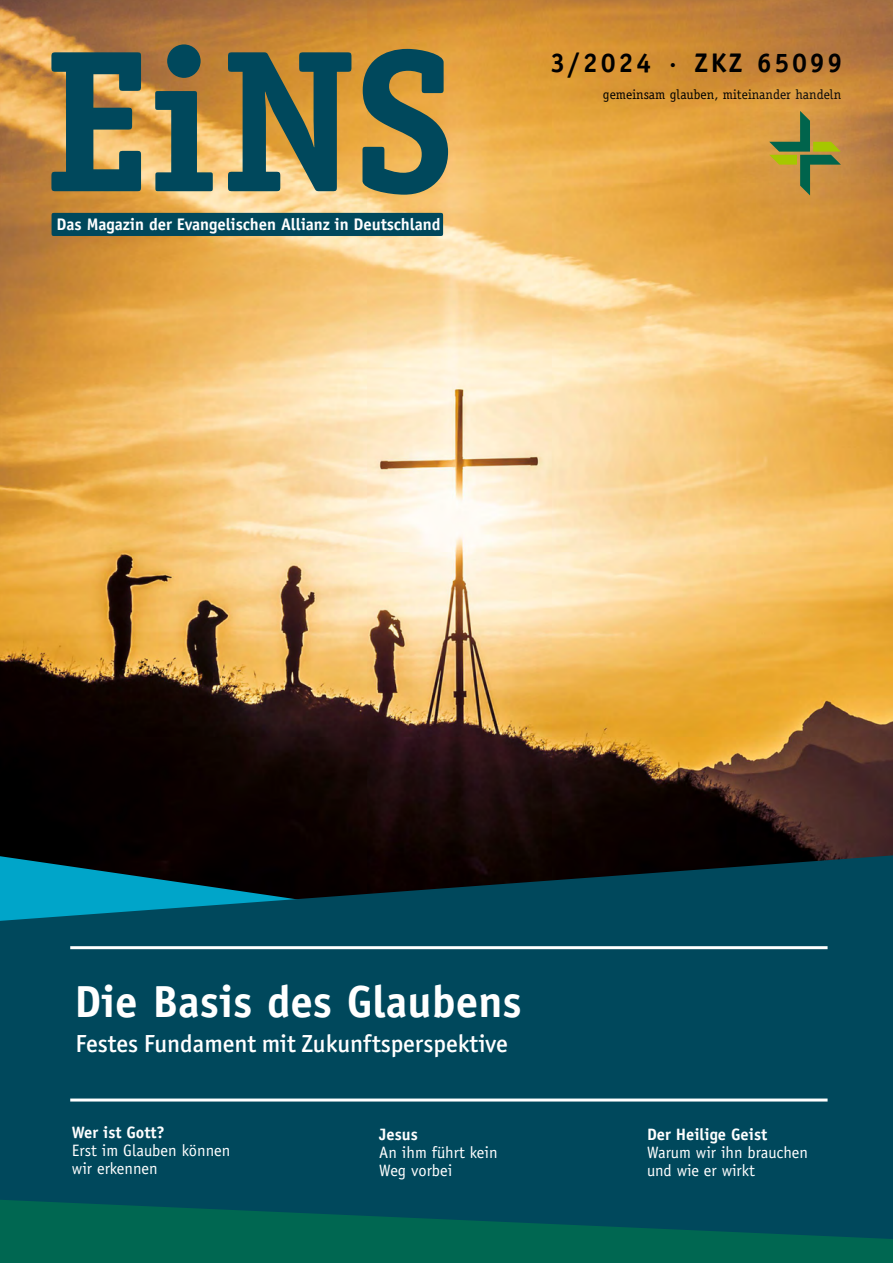
<style>
.page{position:relative;width:893px;height:1263px;background:#fff}
.page>*{position:absolute;margin:0;border:0;box-sizing:border-box;transform-origin:0 0}
.t1{font:700 45px "Officina Sans";color:#fff}
.t2{font:700 27px "Officina Sans";letter-spacing:.1em;color:#000}
.t3{font:500 24.75px "Officina Sans ITC Std";color:#fff}
.t4{font:700 16.8px "Officina Sans";letter-spacing:-.005em;color:#fff}
.t5{font:16.5px/18px "Officina Sans";color:#fff}
.t6{font:700 16.5px "Officina Sans";color:#fff}
.t7{font:13.5px "Officina Serif";color:#000}
</style>
<div class="page">
<img style="left:0;top:0;width:893px;height:855px">
<svg style="left:0;top:855px;width:893px;height:345px;fill:#00485c"></svg>
<svg style="left:0;top:1200px;width:893px;height:63px;fill:#006751"></svg>
<hr style="left:70px;top:946px;width:757px;height:3px;background:#fff">
<hr style="left:70px;top:1098px;width:757px;height:3px;background:#fff">
<svg style="left:51px;top:52px;width:90px;height:139px"></svg>
<svg style="left:155px;top:44px;width:58px;height:147px"></svg>
<svg style="left:228px;top:52px;width:123px;height:139px"></svg>
<svg style="left:362px;top:49px;width:86px;height:146px"></svg>
<div style="left:52px;top:213px;width:391px;height:23px;background:#00485c;border-radius:3px"></div>
<div style="left:697px;top:43px;width:196px;height:220px;background:#fff;opacity:.75"></div>
<svg style="left:769px;top:111px;width:72px;height:84px"></svg>
<p class="t4" style="left:57px;top:214px;width:385px">Das Magazin der Evangelischen Allianz in Deutschland</p>
<h2 class="t2" style="left:551px;top:46px;width:293px">3/2024 · ZKZ 65099</h2>
<p class="t7" style="left:603px;top:87px;width:240px">gemeinsam glauben, miteinander handeln</p>
<h1 class="t1" style="left:74px;top:973px;width:449px">Die Basis des Glaubens</h1>
<h3 class="t3" style="left:75px;top:1029px;width:434px">Festes Fundament mit Zukunftsperspektive</h3>
<p class="t6" style="left:72px;top:1122px;width:94px">Wer ist Gott?</p>
<p class="t5" style="left:72px;top:1141px;width:160px">Erst im Glauben können wir erkennen</p>
<p class="t6" style="left:379px;top:1123px;width:40px">Jesus</p>
<p class="t5" style="left:379px;top:1143px;width:120px">An ihm führt kein<br>Weg vorbei</p>
<p class="t6" style="left:647px;top:1123px;width:122px">Der Heilige Geist</p>
<p class="t5" style="left:647px;top:1143px;width:162px">Warum wir ihn brauchen und wie er wirkt</p>
</div>
